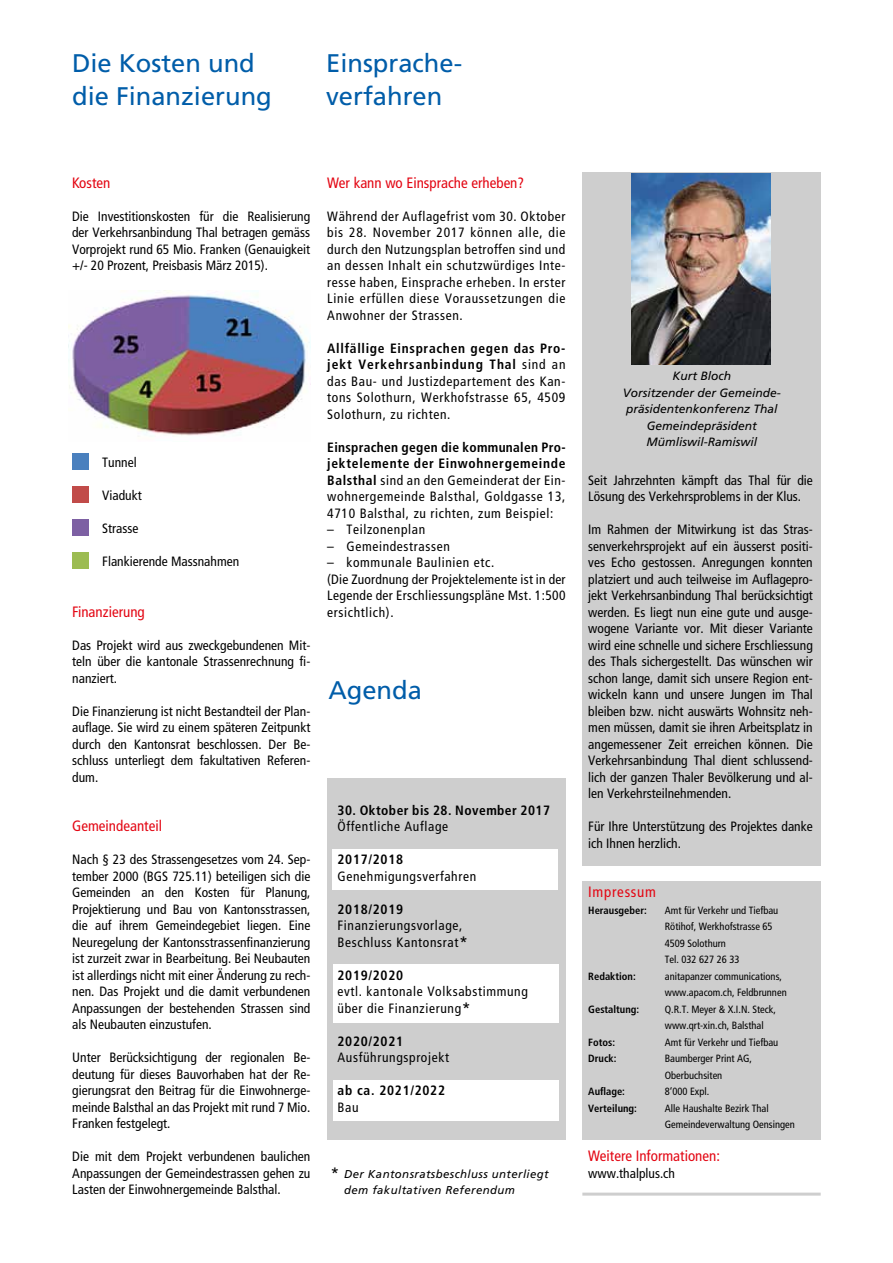
<style>
.page{position:relative;width:893px;height:1263px;background:#fff}
.page>*{position:absolute;margin:0;border:0;box-sizing:border-box;transform-origin:0 0}
.t1{font:25.5px/33px "Frutiger";color:#005da9}
.t2{font:condensed 15px "Frutiger";color:#e30613}
.t3{font:condensed 15px "Frutiger";letter-spacing:.05em;color:#e30613}
.t4{font:condensed 13.5px/16.5px "Frutiger";color:#000;text-align:justify}
.t5{font:condensed 13.5px/16.5px "Frutiger";letter-spacing:.05em;color:#000}
.t6{font:condensed 13.5px/16.5px "Frutiger";letter-spacing:.025em;color:#000}
.t7{font:700 condensed 13.5px "Frutiger";letter-spacing:.05em;color:#000}
.t8{font:italic 12px/16.5px "Frutiger";color:#000;text-align:center}
.t9{font:italic 11.4px/16.5px "Frutiger";letter-spacing:.035em;color:#000}
.t10{font:condensed 10.5px/16.5px "Frutiger";color:#000}
.t11{font:700 condensed 10.5px "Frutiger";color:#000}
.s1{font-weight:700}
.s2{font-size:18px}
.s3{font-style:normal;font-stretch:condensed;font-size:18px}
</style>
<div class="page">
<img style="left:69px;top:290px;width:241px;height:146px">
<div style="left:583px;top:881px;width:238px;height:258px;background:#cecece"></div>
<div style="left:327px;top:778px;width:238px;height:361px;background:#cecece"></div>
<div style="left:334px;top:1080px;width:225px;height:41px;background:#fff"></div>
<div style="left:334px;top:964px;width:225px;height:58px;background:#fff"></div>
<div style="left:333px;top:849px;width:225px;height:41px;background:#fff"></div>
<div style="left:72px;top:487px;width:17px;height:16px;background:#c14b49"></div>
<div style="left:72px;top:520px;width:17px;height:16px;background:#7d60a3"></div>
<div style="left:72px;top:553px;width:17px;height:16px;background:#9cbc52"></div>
<div style="left:72px;top:454px;width:17px;height:16px;background:#4a80be"></div>
<div style="left:582px;top:172px;width:239px;height:694px;background:#cecece"></div>
<img style="left:631px;top:173px;width:140px;height:192px">
<hr style="left:582px;top:1192px;width:239px;height:3px;background:#cecece">
<h1 class="t1" style="left:72px;top:47px;width:201px">Die Kosten und die Finanzierung</h1>
<h1 class="t1" style="left:326px;top:47px;width:138px">Einsprache&shy;verfahren</h1>
<p class="t2" style="left:72px;top:174px;width:40px">Kosten</p>
<p class="t4" style="left:72px;top:208px;width:240px">Die Investitionskosten für die Realisierung der Verkehrsanbindung Thal betragen gemäss Vorprojekt rund 65 Mio. Franken (Genauigkeit +/- 20 Prozent, Preisbasis März 2015).</p>
<p class="t4" style="left:102px;top:454px;width:36px">Tunnel</p>
<p class="t4" style="left:102px;top:487px;width:41px">Viadukt</p>
<p class="t4" style="left:102px;top:520px;width:38px">Strasse</p>
<p class="t4" style="left:102px;top:553px;width:138px">Flankierende Massnahmen</p>
<p class="t2" style="left:72px;top:603px;width:74px">Finanzierung</p>
<p class="t4" style="left:72px;top:637px;width:240px">Das Projekt wird aus zweckgebundenen Mit&shy;teln über die kantonale Strassenrechnung fi&shy;nanziert.</p>
<p class="t4" style="left:72px;top:703px;width:240px">Die Finanzierung ist nicht Bestandteil der Plan&shy;auflage. Sie wird zu einem späteren Zeitpunkt durch den Kantonsrat beschlossen. Der Be&shy;schluss unterliegt dem fakultativen Referen&shy;dum.</p>
<p class="t2" style="left:72px;top:817px;width:91px">Gemeindeanteil</p>
<p class="t4" style="left:72px;top:851px;width:240px">Nach § 23 des Strassengesetzes vom 24. Sep&shy;tember 2000 (BGS 725.11) beteiligen sich die Gemeinden an den Kosten für Planung, Projektierung und Bau von Kantonsstrassen, die auf ihrem Gemeindegebiet liegen. Eine Neuregelung der Kantonsstrassenfinanzierung ist zurzeit zwar in Bearbeitung. Bei Neubauten ist allerdings nicht mit einer Änderung zu rech&shy;nen. Das Projekt und die damit verbundenen Anpassungen der bestehenden Strassen sind als Neubauten einzustufen.</p>
<p class="t4" style="left:72px;top:1049px;width:240px">Unter Berücksichtigung der regionalen Be&shy;deutung für dieses Bauvorhaben hat der Re&shy;gierungsrat den Beitrag für die Einwohnerge&shy;meinde Balsthal an das Projekt mit rund 7 Mio.<br>Franken festgelegt.</p>
<p class="t4" style="left:72px;top:1148px;width:240px">Die mit dem Projekt verbundenen baulichen Anpassungen der Gemeindestrassen gehen zu Lasten der Einwohnergemeinde Balsthal.</p>
<p class="t2" style="left:327px;top:174px;width:198px">Wer kann wo Einsprache erheben?</p>
<p class="t4" style="left:327px;top:208px;width:240px">Während der Auflagefrist vom 30. Oktober bis 28. November 2017 können alle, die durch den Nutzungsplan betroffen sind und an dessen Inhalt ein schutzwürdiges Inte&shy;resse haben, Einsprache erheben. In erster Linie erfüllen diese Voraussetzungen die Anwohner der Strassen.</p>
<p class="t4" style="left:327px;top:340px;width:240px"><span class="s1">Allfällige Einsprachen gegen das Pro&shy;jekt Verkehrsanbindung Thal</span> sind an das Bau- und Justizdepartement des Kan&shy;tons Solothurn, Werkhofstrasse 65, 4509<br>Solothurn, zu richten.</p>
<p class="t4" style="left:327px;top:439px;width:240px"><span class="s1">Einsprachen gegen die kommunalen Pro&shy;jektelemente der Einwohnergemeinde Balsthal</span> sind an den Gemeinderat der Ein&shy;wohnergemeinde Balsthal, Goldgasse 13, 4710 Balsthal, zu richten, zum Beispiel:</p>
<p class="t5" style="left:327px;top:521px;width:99px">– Teilzonenplan</p>
<p class="t5" style="left:327px;top:538px;width:124px">– Gemeindestrassen</p>
<p class="t6" style="left:327px;top:554px;width:240px">– kommunale Baulinien etc.<br>(Die Zuordnung der Projektelemente ist in der Legende der Erschliessungspläne Mst. 1:500 ersichtlich).</p>
<h1 class="t1" style="left:328px;top:674px;width:95px">Agenda</h1>
<p class="t7" style="left:338px;top:802px;width:214px">30. Oktober bis 28. November 2017</p>
<p class="t5" style="left:338px;top:818px;width:112px">Öffentliche Auflage</p>
<p class="t7" style="left:338px;top:852px;width:67px">2017/2018</p>
<p class="t5" style="left:338px;top:868px;width:140px">Genehmigungsverfahren</p>
<p class="t7" style="left:338px;top:901px;width:67px">2018/2019</p>
<p class="t5" style="left:338px;top:917px;width:132px">Finanzierungsvorlage,<br>Beschluss Kantonsrat<span class="s2">*</span></p>
<p class="t7" style="left:338px;top:967px;width:67px">2019/2020</p>
<p class="t5" style="left:338px;top:983px;width:192px">evtl. kantonale Volksabstimmung über die Finanzierung<span class="s2">*</span></p>
<p class="t7" style="left:338px;top:1033px;width:67px">2020/2021</p>
<p class="t5" style="left:338px;top:1049px;width:113px">Ausführungsprojekt</p>
<p class="t7" style="left:338px;top:1083px;width:109px">ab ca. 2021/2022</p>
<p class="t4" style="left:338px;top:1099px;width:23px">Bau</p>
<p class="t9" style="left:344px;top:1166px;width:206px;text-indent:-14px"><span class="s3">*</span> Der Kantonsratsbeschluss unterliegt dem fakultativen Referendum</p>
<p class="t8" style="left:623px;top:368px;width:160px">Kurt Bloch<br>Vorsitzender der Gemeinde&shy;präsidentenkonferenz Thal<br>Gemeindepräsident<br>Mümliswil-Ramiswil</p>
<p class="t4" style="left:588px;top:472px;width:226px">Seit Jahrzehnten kämpft das Thal für die<br>Lösung des Verkehrsproblems in der Klus.</p>
<p class="t4" style="left:588px;top:521px;width:226px">Im Rahmen der Mitwirkung ist das Stras&shy;senverkehrsprojekt auf ein äusserst positi&shy;ves Echo gestossen. Anregungen konnten platziert und auch teilweise im Auflagepro&shy;jekt Verkehrsanbindung Thal berücksichtigt werden. Es liegt nun eine gute und ausge&shy;wogene Variante vor. Mit dieser Variante wird eine schnelle und sichere Erschliessung des Thals sichergestellt. Das wünschen wir schon lange, damit sich unsere Region ent&shy;wickeln kann und unsere Jungen im Thal bleiben bzw. nicht auswärts Wohnsitz neh&shy;men müssen, damit sie ihren Arbeitsplatz in angemessener Zeit erreichen können. Die Verkehrsanbindung Thal dient schlussend&shy;lich der ganzen Thaler Bevölkerung und al&shy;len Verkehrsteilnehmenden.</p>
<p class="t4" style="left:588px;top:818px;width:226px">Für Ihre Unterstützung des Projektes danke ich Ihnen herzlich.</p>
<p class="t3" style="left:588px;top:883px;width:69px">Impressum</p>
<p class="t11" style="left:588px;top:904px;width:60px">Herausgeber:</p>
<p class="t10" style="left:665px;top:902px;width:115px">Amt für Verkehr und Tiefbau<br>Rötihof, Werkhofstrasse 65<br>4509 Solothurn<br>Tel. 032 627 26 33</p>
<p class="t11" style="left:588px;top:970px;width:49px">Redaktion:</p>
<p class="t10" style="left:665px;top:968px;width:123px">anitapanzer communications, www.apacom.ch, Feldbrunnen</p>
<p class="t11" style="left:588px;top:1003px;width:52px">Gestaltung:</p>
<p class="t10" style="left:665px;top:1001px;width:113px">Q.R.T. Meyer &amp; X.I.N. Steck, www.qrt-xin.ch, Balsthal</p>
<p class="t11" style="left:588px;top:1036px;width:28px">Fotos:</p>
<p class="t10" style="left:665px;top:1034px;width:115px">Amt für Verkehr und Tiefbau</p>
<p class="t11" style="left:588px;top:1052px;width:30px">Druck:</p>
<p class="t10" style="left:665px;top:1050px;width:89px">Baumberger Print AG,<br>Oberbuchsiten</p>
<p class="t11" style="left:588px;top:1085px;width:38px">Auflage:</p>
<p class="t10" style="left:665px;top:1083px;width:46px">8‘000 Expl.</p>
<p class="t11" style="left:588px;top:1102px;width:50px">Verteilung:</p>
<p class="t10" style="left:665px;top:1100px;width:132px">Alle Haushalte Bezirk Thal<br>Gemeindeverwaltung Oensingen</p>
<p class="t2" style="left:588px;top:1147px;width:133px">Weitere Informationen:</p>
<p class="t4" style="left:588px;top:1165px;width:88px">www.thalplus.ch</p>
</div>
